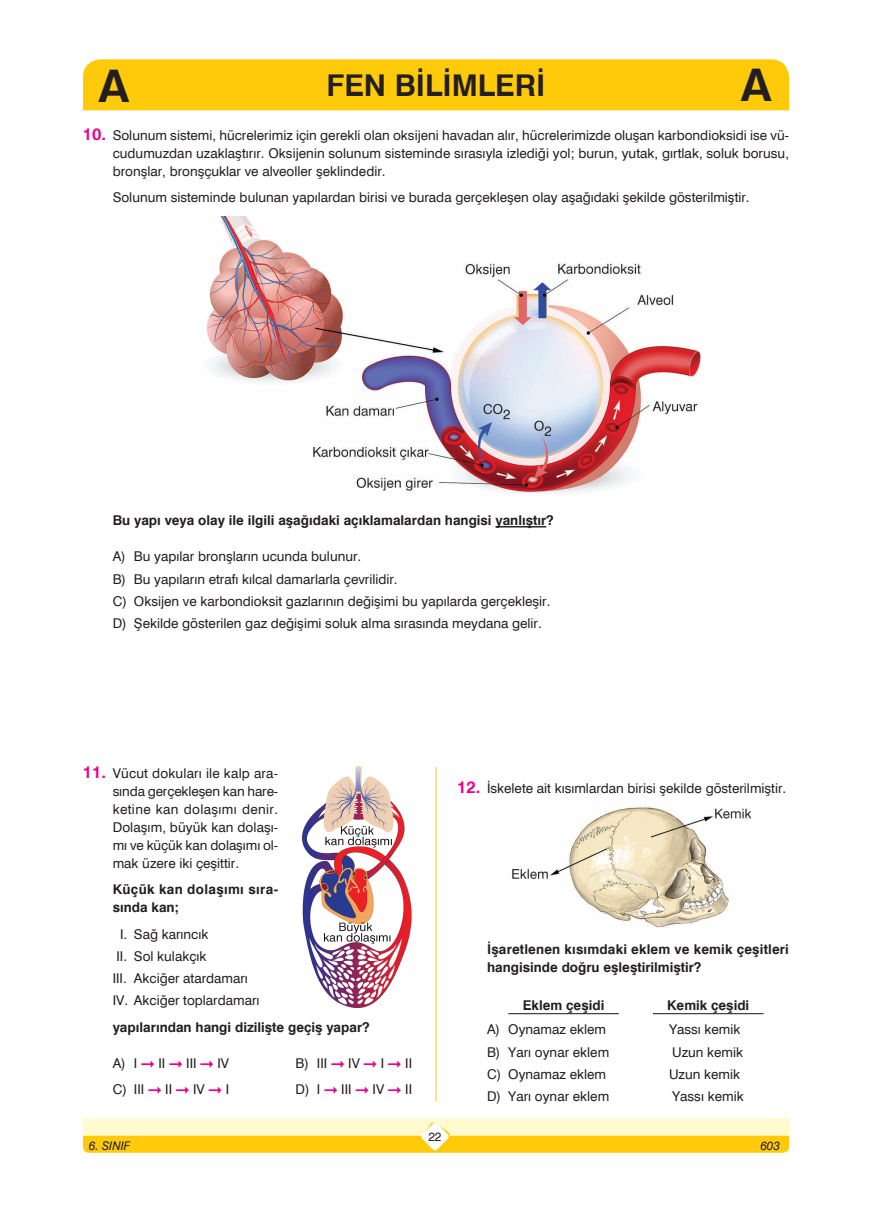
<style>
.page{position:relative;width:872px;height:1212px;background:#fff}
.page>*{position:absolute;margin:0;border:0;box-sizing:border-box;transform-origin:0 0}
.t1{font:700 45px "Swiss 721 BT";color:#231f20}
.t2{font:700 30px "Swiss 721 BT";color:#231f20}
.Biy_02-Soru__P{font:13.5px/18px "Swiss 721 BT";color:#231f20;text-align:justify}
.Biy_06-Soru_ABCDE{font:13.5px "Swiss 721 BT";color:#231f20}
.Biy_04-Soru__B{font:700 13.5px/18px "Swiss 721 BT";color:#231f20}
.Biy_05-Soru__B___P{font:13.5px "Swiss 721 BT";color:#231f20}
.Biy_09-Soru_I_II_III{font:13.5px "Swiss 721 BT";color:#231f20}
.Biy_07-Soru_AB-CD-E{font:13.5px "Swiss 721 BT";color:#231f20}
.Biy_04-Soru__B-2{font:700 13.5px/18px "Swiss 721 BT";letter-spacing:.025em;color:#231f20}
.Biy_12_Soru__I__II{font:700 13.5px "Swiss 721 BT";color:#231f20}
.Biy_11-Soru_I_II_III{font:13.5px "Swiss 721 BT";color:#231f20}
.t3{font:italic 12px "Swiss 721 BT";color:#231f20}
.t4{font:12px "Swiss 721 BT";color:#231f20}
.s1{font-weight:700;font-size:16.5px;color:#ed028c}
</style>
<div class="page">
<div style="left:83px;top:59px;width:706px;height:51px;background:#feca0a"></div>
<div style="left:83px;top:1119px;width:706px;height:17px;background:#fffbcf"></div>
<svg style="left:83px;top:1122px;width:706px;height:31px"></svg>
<hr style="left:435px;top:767px;width:1px;height:334px;background:#feca0a">
<hr style="left:495px;top:526px;width:51px;height:1px;background:#231f20">
<img style="left:206px;top:216px;width:495px;height:278px">
<hr style="left:508px;top:1013px;width:111px;height:1px;background:#231f20">
<hr style="left:653px;top:1013px;width:110px;height:1px;background:#231f20">
<img style="left:512px;top:806px;width:240px;height:122px">
<img style="left:301px;top:766px;width:111px;height:241px">
<h1 class="t1" style="left:98px;top:59px;width:32px">A</h1>
<h2 class="t2" style="left:326px;top:67px;width:220px">FEN BİLİMLERİ</h2>
<h1 class="t1" style="left:740px;top:58px;width:32px">A</h1>
<p class="Biy_02-Soru__P" style="left:113px;top:126px;width:678px;text-indent:-30px"><span class="s1">10.</span> Solunum sistemi, hücrelerimiz için gerekli olan oksijeni havadan alır, hücrelerimizde oluşan karbondioksidi ise vü&shy;cudumuzdan uzaklaştırır. Oksijenin solunum sisteminde sırasıyla izlediği yol; burun, yutak, gırtlak, soluk borusu, bronşlar, bronşçuklar ve alveoller şeklindedir.</p>
<p class="Biy_05-Soru__B___P" style="left:113px;top:189px;width:638px">Solunum sisteminde bulunan yapılardan birisi ve burada gerçekleşen olay aşağıdaki şekilde gösterilmiştir.</p>
<p class="Biy_04-Soru__B" style="left:113px;top:511px;width:442px">Bu yapı veya olay ile ilgili aşağıdaki açıklamalardan hangisi yanlıştır?</p>
<p class="Biy_06-Soru_ABCDE" style="left:113px;top:548px;width:250px">A) Bu yapılar bronşların ucunda bulunur.</p>
<p class="Biy_06-Soru_ABCDE" style="left:113px;top:571px;width:286px">B) Bu yapıların etrafı kılcal damarlarla çevrilidir.</p>
<p class="Biy_06-Soru_ABCDE" style="left:113px;top:593px;width:439px">C) Oksijen ve karbondioksit gazlarının değişimi bu yapılarda gerçekleşir.</p>
<p class="Biy_06-Soru_ABCDE" style="left:113px;top:615px;width:430px">D) Şekilde gösterilen gaz değişimi soluk alma sırasında meydana gelir.</p>
<p class="Biy_02-Soru__P" style="left:113px;top:764px;width:167px;text-indent:-30px"><span class="s1">11.</span> Vücut dokuları ile kalp ara&shy;sında gerçekleşen kan hare&shy;ketine kan dolaşımı denir.<br>Dolaşım, büyük kan dolaşı&shy;mı ve küçük kan dolaşımı ol&shy;mak üzere iki çeşittir.</p>
<p class="Biy_04-Soru__B-2" style="left:113px;top:880px;width:167px">Küçük kan dolaşımı sıra&shy;sında kan;</p>
<p class="Biy_11-Soru_I_II_III" style="left:120px;top:926px;width:90px">I. Sağ karıncık</p>
<p class="Biy_09-Soru_I_II_III" style="left:116px;top:948px;width:91px">II. Sol kulakçık</p>
<p class="Biy_09-Soru_I_II_III" style="left:113px;top:970px;width:137px">III. Akciğer atardamarı</p>
<p class="Biy_09-Soru_I_II_III" style="left:113px;top:992px;width:148px">IV. Akciğer toplardamarı</p>
<p class="Biy_04-Soru__B" style="left:113px;top:1018px;width:259px">yapılarından hangi dizilişte geçiş yapar?</p>
<p class="Biy_07-Soru_AB-CD-E" style="left:113px;top:1055px;width:26px">A) I</p>
<p class="Biy_07-Soru_AB-CD-E" style="left:158px;top:1055px;width:8px">II</p>
<p class="Biy_07-Soru_AB-CD-E" style="left:186px;top:1055px;width:12px">III</p>
<p class="Biy_07-Soru_AB-CD-E" style="left:217px;top:1055px;width:13px">IV</p>
<p class="Biy_07-Soru_AB-CD-E" style="left:296px;top:1055px;width:33px">B) III</p>
<p class="Biy_07-Soru_AB-CD-E" style="left:348px;top:1055px;width:13px">IV</p>
<p class="Biy_07-Soru_AB-CD-E" style="left:381px;top:1055px;width:5px">I</p>
<p class="Biy_07-Soru_AB-CD-E" style="left:405px;top:1055px;width:8px">II</p>
<p class="Biy_07-Soru_AB-CD-E" style="left:113px;top:1081px;width:33px">C) III</p>
<p class="Biy_07-Soru_AB-CD-E" style="left:165px;top:1081px;width:8px">II</p>
<p class="Biy_07-Soru_AB-CD-E" style="left:193px;top:1081px;width:13px">IV</p>
<p class="Biy_07-Soru_AB-CD-E" style="left:226px;top:1081px;width:5px">I</p>
<p class="Biy_07-Soru_AB-CD-E" style="left:296px;top:1081px;width:26px">D) I</p>
<p class="Biy_07-Soru_AB-CD-E" style="left:341px;top:1081px;width:12px">III</p>
<p class="Biy_07-Soru_AB-CD-E" style="left:372px;top:1081px;width:13px">IV</p>
<p class="Biy_07-Soru_AB-CD-E" style="left:405px;top:1081px;width:8px">II</p>
<p class="Biy_02-Soru__P" style="left:457px;top:779px;width:330px"><span class="s1">12.</span> İskelete ait kısımlardan birisi şekilde gösterilmiştir.</p>
<p class="Biy_04-Soru__B" style="left:487px;top:940px;width:303px">İşaretlenen kısımdaki eklem ve kemik çeşitleri hangisinde doğru eşleştirilmiştir?</p>
<p class="Biy_12_Soru__I__II" style="left:523px;top:997px;width:83px">Eklem çeşidi</p>
<p class="Biy_12_Soru__I__II" style="left:667px;top:997px;width:84px">Kemik çeşidi</p>
<p class="Biy_06-Soru_ABCDE" style="left:487px;top:1021px;width:121px">A) Oynamaz eklem</p>
<p class="Biy_06-Soru_ABCDE" style="left:669px;top:1021px;width:73px">Yassı kemik</p>
<p class="Biy_06-Soru_ABCDE" style="left:487px;top:1043px;width:124px">B) Yarı oynar eklem</p>
<p class="Biy_06-Soru_ABCDE" style="left:672px;top:1043px;width:73px">Uzun kemik</p>
<p class="Biy_06-Soru_ABCDE" style="left:487px;top:1066px;width:121px">C) Oynamaz eklem</p>
<p class="Biy_06-Soru_ABCDE" style="left:669px;top:1066px;width:73px">Uzun kemik</p>
<p class="Biy_06-Soru_ABCDE" style="left:487px;top:1088px;width:124px">D) Yarı oynar eklem</p>
<p class="Biy_06-Soru_ABCDE" style="left:672px;top:1088px;width:73px">Yassı kemik</p>
<p class="t4" style="left:428px;top:1129px;width:15px">22</p>
<p class="t3" style="left:89px;top:1139px;width:43px">6. SINIF</p>
<p class="t3" style="left:760px;top:1139px;width:21px">603</p>
</div>
